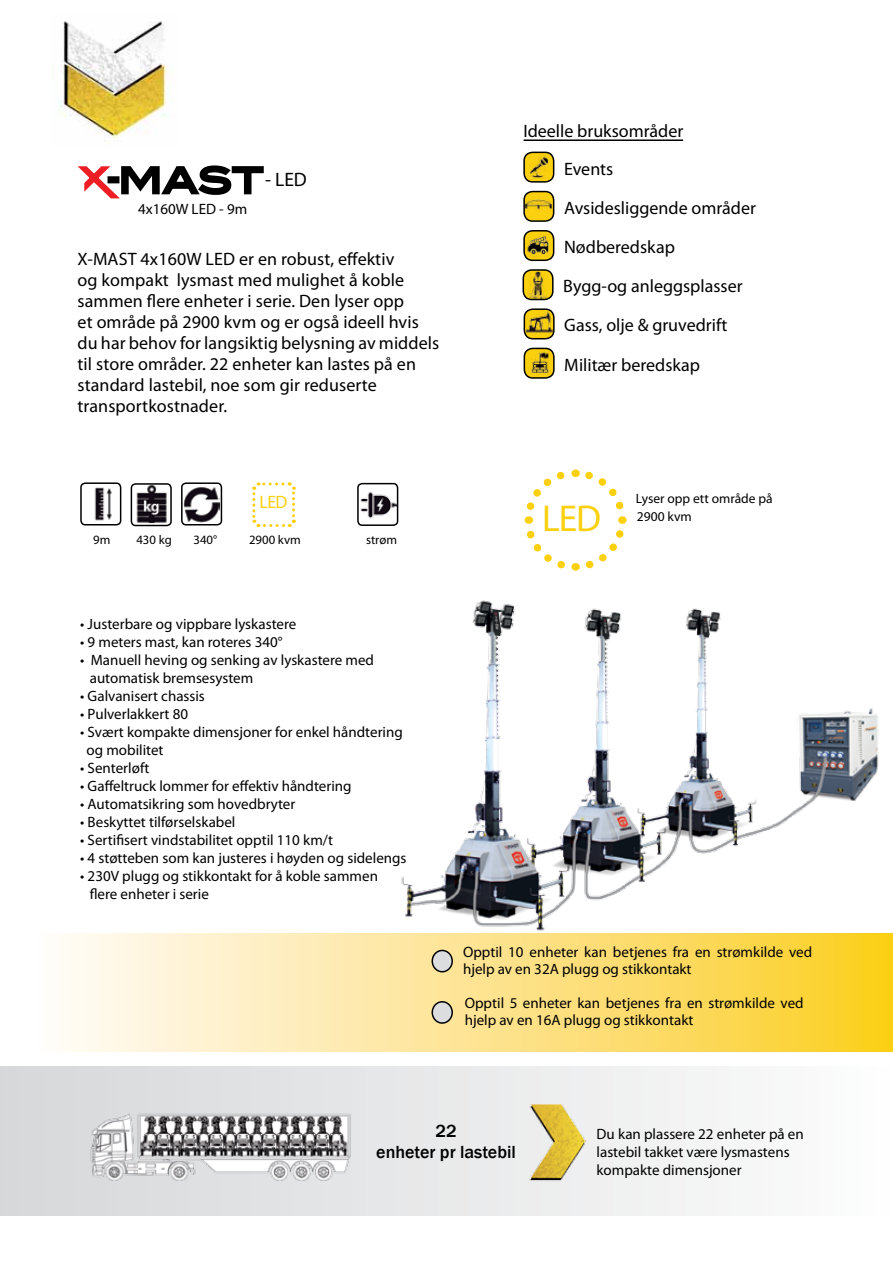
<style>
.page{position:relative;width:893px;height:1263px;background:#fff}
.page>*{position:absolute;margin:0;border:0;box-sizing:border-box;transform-origin:0 0}
.t1{font:41.7px "Blair Md ITCTT Medium";color:#000}
.t2{font:37.5px "Myriad Pro";color:#fbd00e}
.t3{font:19.5px "Myriad Pro";color:#000}
.t4{font:18px/21px "Myriad Pro";letter-spacing:.005em;color:#000}
.t5{font:500 18px/21.6px "Franklin Gothic";color:#000;text-align:center}
.t6{font:18px "Myriad Pro";color:#fbd00e}
.t7{font:15px/18px "Myriad Pro";color:#000}
.t8{font:13.5px/17.9px "Myriad Pro";color:#000}
.t9{font:12.75px "Myriad Pro";color:#000}
</style>
<div class="page">
<div style="left:0;top:933px;width:893px;height:118px;background:linear-gradient(to right,#fffeff,#fbce25)"></div>
<img style="left:60px;top:21px;width:113px;height:122px">
<img style="left:94px;top:487px;width:18px;height:34px">
<div style="left:80px;top:482px;width:41px;height:43px;border:2px solid #000;border-radius:4px"></div>
<img style="left:136px;top:486px;width:31px;height:37px">
<div style="left:131px;top:483px;width:41px;height:43px;border:2px solid #000;border-radius:4px"></div>
<img style="left:184px;top:487px;width:35px;height:35px">
<div style="left:181px;top:482px;width:41px;height:43px;border:2px solid #000;border-radius:4px"></div>
<svg style="left:252px;top:482px;width:44px;height:45px"></svg>
<svg style="left:524px;top:469px;width:103px;height:102px"></svg>
<img style="left:393px;top:600px;width:500px;height:335px">
<div style="left:0;top:1067px;width:893px;height:148px;background:linear-gradient(to right,#d6d7d9,#fcfcfc)"></div>
<img style="left:88px;top:1110px;width:267px;height:72px">
<img style="left:522px;top:1102px;width:71px;height:89px">
<img style="left:360px;top:492px;width:35px;height:27px">
<div style="left:357px;top:483px;width:41px;height:43px;border:2px solid #000;border-radius:4px"></div>
<div style="left:432px;top:950px;width:20px;height:22px;background:#dcddde;border-radius:50%"></div>
<div style="left:431px;top:950px;width:22px;height:22px;border:2px solid #000;border-radius:50%"></div>
<div style="left:432px;top:1002px;width:20px;height:21px;background:#dcddde;border-radius:50%"></div>
<div style="left:431px;top:1001px;width:22px;height:23px;border:2px solid #000;border-radius:50%"></div>
<svg style="left:78px;top:165px;width:186px;height:34px"></svg>
<div style="left:524px;top:152px;width:30px;height:30px;background:#fbd00e;border-radius:9px"></div>
<img style="left:530px;top:155px;width:19px;height:24px">
<div style="left:523px;top:152px;width:31px;height:31px;border:2px solid #000;border-radius:9px"></div>
<div style="left:524px;top:192px;width:30px;height:29px;background:#fbd00e;border-radius:9px"></div>
<img style="left:526px;top:200px;width:25px;height:10px">
<div style="left:523px;top:191px;width:31px;height:31px;border:2px solid #000;border-radius:9px"></div>
<div style="left:524px;top:231px;width:30px;height:29px;background:#fbd00e;border-radius:9px"></div>
<img style="left:527px;top:236px;width:22px;height:20px">
<div style="left:523px;top:230px;width:31px;height:31px;border:2px solid #000;border-radius:9px"></div>
<div style="left:523px;top:270px;width:30px;height:29px;background:#fbd00e;border-radius:9px"></div>
<img style="left:528px;top:272px;width:19px;height:25px">
<div style="left:522px;top:269px;width:32px;height:31px;border:2px solid #000;border-radius:9px"></div>
<div style="left:524px;top:309px;width:30px;height:30px;background:#fbd00e;border-radius:9px"></div>
<img style="left:527px;top:311px;width:25px;height:24px">
<div style="left:524px;top:308px;width:31px;height:31px;border:2px solid #000;border-radius:9px"></div>
<img style="left:527px;top:351px;width:27px;height:25px">
<div style="left:524px;top:348px;width:31px;height:31px;border:2px solid #000;border-radius:9px"></div>
<hr style="left:524px;top:139px;width:159px;height:2px;background:#000">
<p class="t1" style="left:118px;top:144px;width:147px">mast</p>
<p class="t7" style="left:138px;top:200px;width:111px">4x160W LED - 9m</p>
<p class="t3" style="left:265px;top:167px;width:43px">- LED</p>
<p class="t4" style="left:78px;top:248px;width:363px">X-MAST 4x160W LED er en robust, effektiv<br>og kompakt lysmast med mulighet å koble sammen flere enheter i serie. Den lyser opp<br>et område på 2900 kvm og er også ideell hvis du har behov for langsiktig belysning av middels til store områder. 22 enheter kan lastes på en standard lastebil, noe som gir reduserte transportkostnader.</p>
<p class="t4" style="left:564px;top:112px;width:121px;line-height:37.7px;text-indent:-41px">Ideelle bruksområder<br>Events</p>
<p class="t4" style="left:563px;top:188px;width:194px;line-height:39.2px">Avsidesliggende områder<br>Nødberedskap<br>Bygg-og anleggsplasser<br>Gass, olje &amp; gruvedrift<br>Militær beredskap</p>
<p class="t9" style="left:93px;top:532px;width:19px">9m</p>
<p class="t9" style="left:136px;top:532px;width:37px">430 kg</p>
<p class="t9" style="left:194px;top:532px;width:25px">340°</p>
<p class="t6" style="left:260px;top:491px;width:29px">LED</p>
<p class="t9" style="left:249px;top:532px;width:53px">2900 kvm</p>
<p class="t9" style="left:366px;top:532px;width:32px">strøm</p>
<p class="t7" style="left:80px;top:614px;width:218px">• Justerbare og vippbare lyskastere</p>
<p class="t7" style="left:80px;top:632px;width:204px">• 9 meters mast, kan roteres 340°</p>
<p class="t7" style="left:90px;top:650px;width:286px;text-indent:-10px">• Manuell heving og senking av lyskastere med automatisk bremsesystem</p>
<p class="t7" style="left:80px;top:686px;width:126px">• Galvanisert chassis</p>
<p class="t7" style="left:80px;top:704px;width:109px">• Pulverlakkert 80</p>
<p class="t7" style="left:87px;top:722px;width:318px;text-indent:-6px">• Svært kompakte dimensjoner for enkel håndtering og mobilitet</p>
<p class="t7" style="left:80px;top:758px;width:71px">• Senterløft</p>
<p class="t7" style="left:80px;top:776px;width:273px">• Gaffeltruck lommer for effektiv håndtering</p>
<p class="t7" style="left:80px;top:794px;width:217px">• Automatsikring som hovedbryter</p>
<p class="t7" style="left:80px;top:812px;width:157px">• Beskyttet tilførselskabel</p>
<p class="t7" style="left:80px;top:830px;width:254px">• Sertifisert vindstabilitet opptil 110 km/t</p>
<p class="t7" style="left:80px;top:848px;width:328px">• 4 støtteben som kan justeres i høyden og sidelengs</p>
<p class="t7" style="left:90px;top:866px;width:290px;text-indent:-10px">• 230V plugg og stikkontakt for å koble sammen flere enheter i serie</p>
<p class="t2" style="left:542px;top:496px;width:60px">LED</p>
<p class="t8" style="left:636px;top:490px;width:138px">Lyser opp ett område på<br>2900 kvm</p>
<p class="t7" style="left:463px;top:944px;width:351px;line-height:16.5px">Opptil 10 enheter kan betjenes fra en strømkilde ved hjelp av en 32A plugg og stikkontakt</p>
<p class="t7" style="left:465px;top:995px;width:340px;line-height:16.5px">Opptil 5 enheter kan betjenes fra en strømkilde ved hjelp av en 16A plugg og stikkontakt</p>
<p class="t5" style="left:376px;top:1120px;width:141px">22<br>enheter pr lastebil</p>
<p class="t7" style="left:597px;top:1125px;width:209px">Du kan plassere 22 enheter på en lastebil takket være lysmastens kompakte dimensjoner</p>
</div>
